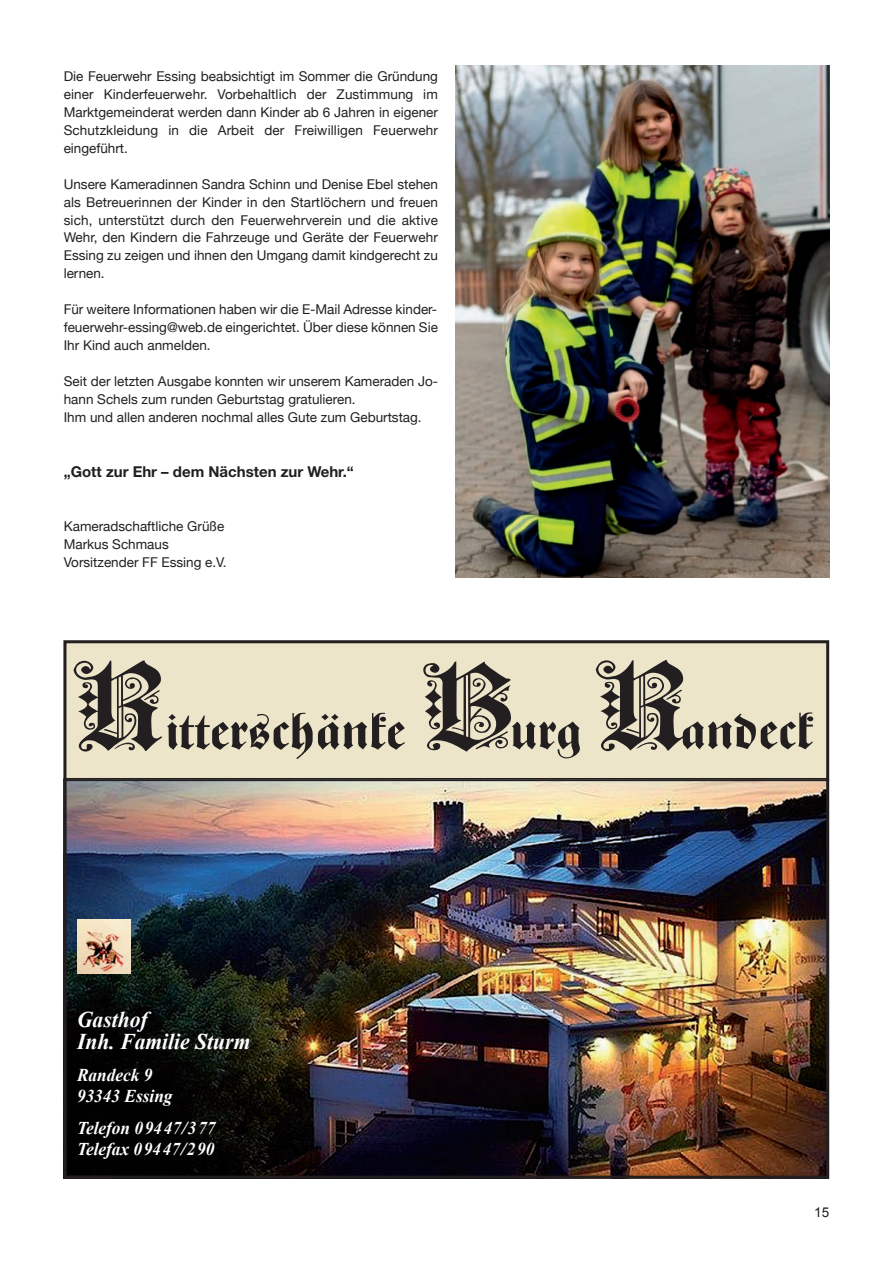
<style>
.page{position:relative;width:893px;height:1263px;background:#fff}
.page>*{position:absolute;margin:0;border:0;box-sizing:border-box;transform-origin:0 0}
.t1{font:129.3px "Kaiserzeit Gotisch";color:#231f20;scale:1.17 1}
.t2{font:700 48.45px "Zentenar Fraktur";color:#231f20;scale:1.17 1}
.t3{font:italic 700 22.5px/22.2px "Times New Roman";color:#fff;scale:.96 1}
.t4{font:italic 700 18px/21.6px "Times New Roman";color:#fff;scale:.96 1}
.t5{font:700 15px "Helvetica Neue";color:#231f20}
.t6{font:13.5px/18px "Helvetica Neue";color:#231f20;text-align:justify}
.t7{font:13.5px "Arial";color:#231f20}
</style>
<div class="page">
<img style="left:63px;top:640px;width:766px;height:539px">
<img style="left:77px;top:919px;width:53px;height:54px">
<div style="left:64px;top:778px;width:765px;height:3px;border:2px solid #231f20"></div>
<img style="left:455px;top:577px;width:374px;height:1px">
<img style="left:455px;top:66px;width:374px;height:511px">
<p class="t6" style="left:64px;top:67px;width:376px">Die Feuerwehr Essing beabsichtigt im Sommer die Gründung einer Kinderfeuerwehr. Vorbehaltlich der Zustimmung im Marktgemeinderat werden dann Kinder ab 6 Jahren in eigener Schutzkleidung in die Arbeit der Freiwilligen Feuerwehr eingeführt.</p>
<p class="t6" style="left:64px;top:175px;width:376px">Unsere Kameradinnen Sandra Schinn und Denise Ebel stehen als Betreuerinnen der Kinder in den Startlöchern und freuen sich, unterstützt durch den Feuerwehrverein und die aktive Wehr, den Kindern die Fahrzeuge und Geräte der Feuerwehr Essing zu zeigen und ihnen den Umgang damit kindgerecht zu lernen.--</p>
<p class="t6" style="left:64px;top:301px;width:376px">Für weitere Informationen haben wir die E-Mail Adresse kinder&shy;feuerwehr-essing@web.de eingerichtet. Über diese--können Sie Ihr Kind auch anmelden.</p>
<p class="t6" style="left:64px;top:373px;width:376px;text-align:left">Seit der letzten Ausgabe konnten wir unserem Kameraden Jo&shy;hann Schels zum runden Geburtstag gratulieren.--<br>Ihm und allen anderen nochmal alles Gute zum Geburtstag.</p>
<p class="t5" style="left:64px;top:462px;width:292px">„Gott zur Ehr – dem Nächsten zur Wehr.“</p>
<p class="t6" style="left:64px;top:517px;width:164px;text-align:left">Kameradschaftliche Grüße<br>Markus Schmaus<br>Vorsitzender FF Essing e.V.</p>
<h1 class="t1" style="left:74px;top:629px;width:80px">R</h1>
<h2 class="t2" style="left:165px;top:703px;width:207px">itterschänke</h2>
<h1 class="t1" style="left:420px;top:629px;width:85px">B</h1>
<h2 class="t2" style="left:510px;top:702px;width:63px">urg</h2>
<h1 class="t1" style="left:596px;top:629px;width:80px">R</h1>
<h2 class="t2" style="left:680px;top:702px;width:115px">andeck</h2>
<h3 class="t3" style="left:77px;top:1007px;width:182px">Gasthof<br>Inh. Familie Sturm</h3>
<h3 class="t4" style="left:77px;top:1063px;width:101px">Randeck 9<br>93343 Essing</h3>
<h3 class="t4" style="left:77px;top:1116px;width:146px">Telefon 09447/377<br>Telefax 09447/290</h3>
<p class="t7" style="left:814px;top:1204px;width:17px">15</p>
</div>
